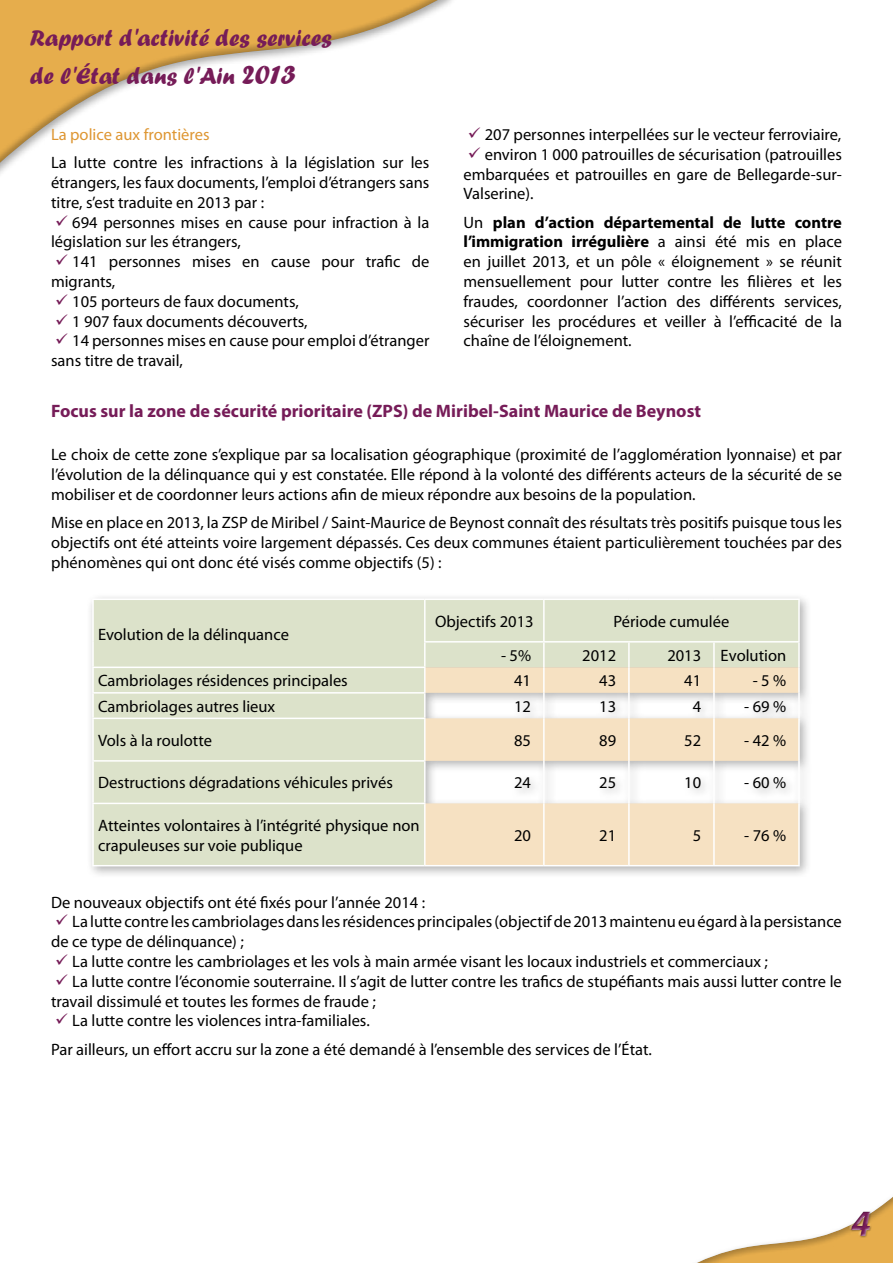
<style>
.page{position:relative;width:893px;height:1263px;background:#fff}
.page>*{position:absolute;margin:0;border:0;box-sizing:border-box;transform-origin:0 0}
.t1{font:italic 700 37.5px "Myriad Pro";color:#761c58}
.t2{font:24px/38.4px "Forte";color:#761c58}
.t3{font:700 18px "Myriad Pro";color:#761c58}
.t4{font:16.5px/19.8px "Myriad Pro";color:#000;text-align:justify}
.t5{font:16.5px "Myriad Pro";color:#de9632}
.s1{font-size:28.5px}
.s2{font-weight:700}
</style>
<div class="page">
<div style="left:678px;top:1176px;width:215px;height:87px;background:#000;opacity:.4"></div>
<div style="left:0;top:0;width:448px;height:185px;background:#000;opacity:.4"></div>
<div style="left:849px;top:1210px;width:23px;height:27px;background:#fff;opacity:.6"></div>
<div style="left:848px;top:1209px;width:23px;height:27px;background:#000;opacity:.3"></div>
<div style="left:86px;top:592px;width:726px;height:287px;background:#000;opacity:.3"></div>
<div style="left:94px;top:600px;width:704px;height:265px;background:#dce2ca"></div>
<svg style="left:426px;top:667px;width:372px;height:198px;fill:#f6e1c2"></svg>
<hr style="left:543px;top:642px;width:2px;height:25px;background:#fff">
<hr style="left:628px;top:642px;width:2px;height:25px;background:#fff">
<hr style="left:713px;top:642px;width:2px;height:25px;background:#fff">
<hr style="left:798px;top:642px;width:2px;height:25px;background:#fff">
<hr style="left:543px;top:667px;width:2px;height:26px;background:#fff">
<hr style="left:628px;top:667px;width:2px;height:26px;background:#fff">
<hr style="left:713px;top:667px;width:2px;height:26px;background:#fff">
<hr style="left:798px;top:667px;width:2px;height:26px;background:#fff">
<hr style="left:543px;top:693px;width:2px;height:25px;background:#fff">
<hr style="left:628px;top:693px;width:2px;height:25px;background:#fff">
<hr style="left:713px;top:693px;width:2px;height:25px;background:#fff">
<hr style="left:798px;top:693px;width:2px;height:25px;background:#fff">
<hr style="left:543px;top:718px;width:2px;height:43px;background:#fff">
<hr style="left:628px;top:718px;width:2px;height:43px;background:#fff">
<hr style="left:713px;top:718px;width:2px;height:43px;background:#fff">
<hr style="left:798px;top:718px;width:2px;height:43px;background:#fff">
<hr style="left:543px;top:761px;width:2px;height:42px;background:#fff">
<hr style="left:628px;top:761px;width:2px;height:42px;background:#fff">
<hr style="left:713px;top:761px;width:2px;height:42px;background:#fff">
<hr style="left:798px;top:761px;width:2px;height:42px;background:#fff">
<hr style="left:543px;top:803px;width:2px;height:62px;background:#fff">
<hr style="left:628px;top:803px;width:2px;height:62px;background:#fff">
<hr style="left:713px;top:803px;width:2px;height:62px;background:#fff">
<hr style="left:798px;top:803px;width:2px;height:62px;background:#fff">
<hr style="left:425px;top:865px;width:119px;height:1px;background:#fff">
<hr style="left:544px;top:865px;width:85px;height:1px;background:#fff">
<hr style="left:629px;top:865px;width:85px;height:1px;background:#fff">
<hr style="left:714px;top:865px;width:86px;height:1px;background:#fff">
<hr style="left:92px;top:598px;width:333px;height:2px;background:#fff">
<hr style="left:92px;top:600px;width:2px;height:42px;background:#fff">
<hr style="left:92px;top:642px;width:2px;height:24px;background:#fff">
<hr style="left:424px;top:642px;width:2px;height:24px;background:#fff">
<hr style="left:92px;top:666px;width:334px;height:2px;background:#fff">
<hr style="left:92px;top:668px;width:2px;height:24px;background:#fff">
<hr style="left:424px;top:668px;width:2px;height:24px;background:#fff">
<hr style="left:92px;top:692px;width:334px;height:2px;background:#fff">
<hr style="left:92px;top:694px;width:2px;height:24px;background:#fff">
<hr style="left:424px;top:694px;width:2px;height:24px;background:#fff">
<hr style="left:92px;top:718px;width:334px;height:1px;background:#fff">
<hr style="left:92px;top:719px;width:2px;height:41px;background:#fff">
<hr style="left:424px;top:719px;width:2px;height:41px;background:#fff">
<hr style="left:92px;top:760px;width:334px;height:2px;background:#fff">
<hr style="left:92px;top:762px;width:2px;height:41px;background:#fff">
<hr style="left:424px;top:762px;width:2px;height:41px;background:#fff">
<hr style="left:92px;top:803px;width:334px;height:1px;background:#fff">
<hr style="left:92px;top:804px;width:2px;height:61px;background:#fff">
<hr style="left:424px;top:804px;width:2px;height:61px;background:#fff">
<hr style="left:92px;top:865px;width:333px;height:1px;background:#fff">
<hr style="left:425px;top:598px;width:119px;height:2px;background:#fff">
<hr style="left:424px;top:600px;width:2px;height:41px;background:#fff">
<hr style="left:544px;top:598px;width:85px;height:2px;background:#fff">
<hr style="left:543px;top:600px;width:2px;height:41px;background:#fff">
<hr style="left:629px;top:598px;width:85px;height:2px;background:#fff">
<hr style="left:714px;top:598px;width:86px;height:2px;background:#fff">
<hr style="left:798px;top:600px;width:2px;height:41px;background:#fff">
<hr style="left:424px;top:641px;width:120px;height:1px;background:#fff">
<hr style="left:544px;top:641px;width:85px;height:1px;background:#fff">
<hr style="left:629px;top:641px;width:85px;height:1px;background:#fff">
<hr style="left:714px;top:641px;width:86px;height:1px;background:#fff">
<h2 class="t2" style="left:30px;top:18px;width:304px">Rapport d'activité des services de l'état dans l'Ain <span class="s1">2013</span></h2>
<p class="t4" style="left:485px;top:125px;width:358px">207 personnes interpellées sur le vecteur ferroviaire,</p>
<p class="t4" style="left:485px;top:145px;width:359px">environ 1 000 patrouilles de sécurisation (patrouilles</p>
<p class="t4" style="left:463px;top:164px;width:380px">embarquées et patrouilles en gare de Bellegarde-sur-</p>
<p class="t4" style="left:463px;top:184px;width:72px">Valserine).</p>
<p class="t4" style="left:463px;top:213px;width:380px">Un <span class="s2">plan d’action départemental de lutte contre l’immigration irrégulière</span> a ainsi été mis en place en juillet 2013, et un pôle « éloignement » se réunit mensuellement pour lutter contre les filières et les fraudes, coordonner l’action des différents services, sécuriser les procédures et veiller à l’efficacité de la chaîne de l’éloignement.</p>
<p class="t5" style="left:51px;top:125px;width:160px">La police aux frontières</p>
<p class="t4" style="left:51px;top:153px;width:380px">La lutte contre les infractions à la législation sur les étrangers, les faux documents, l’emploi d’étrangers sans titre, s’est traduite en 2013 par :</p>
<p class="t4" style="left:51px;top:213px;width:380px;text-indent:21px">694 personnes mises en cause pour infraction à la législation sur les étrangers,</p>
<p class="t4" style="left:72px;top:252px;width:359px">141 personnes mises en cause pour trafic de</p>
<p class="t4" style="left:51px;top:272px;width:66px">migrants,</p>
<p class="t4" style="left:72px;top:292px;width:228px">105 porteurs de faux documents,</p>
<p class="t4" style="left:72px;top:312px;width:237px">1 907 faux documents découverts,</p>
<p class="t4" style="left:72px;top:331px;width:359px">14 personnes mises en cause pour emploi d’étranger</p>
<p class="t4" style="left:51px;top:351px;width:133px">sans titre de travail,</p>
<p class="t3" style="left:51px;top:401px;width:651px">Focus sur la zone de sécurité prioritaire (ZPS) de Miribel-Saint Maurice de Beynost</p>
<p class="t4" style="left:51px;top:445px;width:792px">Le choix de cette zone s’explique par sa localisation géographique (proximité de l’agglomération lyonnaise) et par l’évolution de la délinquance qui y est constatée. Elle répond à la volonté des différents acteurs de la sécurité de se mobiliser et de coordonner leurs actions afin de mieux répondre aux besoins de la population.</p>
<p class="t4" style="left:51px;top:513px;width:792px">Mise en place en 2013, la ZSP de Miribel / Saint-Maurice de Beynost connaît des résultats très positifs puisque tous les objectifs ont été atteints voire largement dépassés. Ces deux communes étaient particulièrement touchées par des phénomènes qui ont donc été visés comme objectifs (5) :</p>
<p class="t4" style="left:98px;top:624px;width:192px">Evolution de la délinquance</p>
<p class="t4" style="left:435px;top:612px;width:100px">Objectifs 2013</p>
<p class="t4" style="left:613px;top:612px;width:117px">Période cumulée</p>
<p class="t4" style="left:501px;top:646px;width:32px">- 5%</p>
<p class="t4" style="left:582px;top:646px;width:35px">2012</p>
<p class="t4" style="left:667px;top:646px;width:120px">2013 Evolution</p>
<p class="t4" style="left:98px;top:671px;width:251px">Cambriolages résidences principales</p>
<p class="t4" style="left:514px;top:671px;width:18px">41</p>
<p class="t4" style="left:599px;top:671px;width:18px">43</p>
<p class="t4" style="left:684px;top:671px;width:18px">41</p>
<p class="t4" style="left:753px;top:671px;width:35px">- 5 %</p>
<p class="t4" style="left:98px;top:697px;width:179px">Cambriolages autres lieux</p>
<p class="t4" style="left:514px;top:697px;width:18px">12</p>
<p class="t4" style="left:599px;top:697px;width:18px">13</p>
<p class="t4" style="left:693px;top:697px;width:10px">4</p>
<p class="t4" style="left:744px;top:697px;width:44px">- 69 %</p>
<p class="t4" style="left:98px;top:731px;width:115px">Vols à la roulotte</p>
<p class="t4" style="left:514px;top:731px;width:18px">85</p>
<p class="t4" style="left:599px;top:731px;width:18px">89</p>
<p class="t4" style="left:684px;top:731px;width:18px">52</p>
<p class="t4" style="left:744px;top:731px;width:44px">- 42 %</p>
<p class="t4" style="left:98px;top:773px;width:296px">Destructions dégradations véhicules privés</p>
<p class="t4" style="left:514px;top:773px;width:18px">24</p>
<p class="t4" style="left:599px;top:773px;width:18px">25</p>
<p class="t4" style="left:684px;top:773px;width:18px">10</p>
<p class="t4" style="left:744px;top:773px;width:44px">- 60 %</p>
<p class="t4" style="left:98px;top:816px;width:323px">Atteintes volontaires à l’intégrité physique non crapuleuses sur voie publique</p>
<p class="t4" style="left:514px;top:826px;width:18px">20</p>
<p class="t4" style="left:599px;top:826px;width:18px">21</p>
<p class="t4" style="left:693px;top:826px;width:10px">5</p>
<p class="t4" style="left:744px;top:826px;width:44px">- 76 %</p>
<p class="t4" style="left:51px;top:892px;width:376px">De nouveaux objectifs ont été fixés pour l’année 2014 :</p>
<p class="t4" style="left:72px;top:912px;width:771px">La lutte contre les cambriolages dans les résidences principales (objectif de 2013 maintenu eu égard à la persistance</p>
<p class="t4" style="left:51px;top:932px;width:194px">de ce type de délinquance) ;</p>
<p class="t4" style="left:72px;top:952px;width:697px">La lutte contre les cambriolages et les vols à main armée visant les locaux industriels et commerciaux ;</p>
<p class="t4" style="left:72px;top:972px;width:771px">La lutte contre l’économie souterraine. Il s’agit de lutter contre les trafics de stupéfiants mais aussi lutter contre le</p>
<p class="t4" style="left:51px;top:991px;width:326px">travail dissimulé et toutes les formes de fraude ;</p>
<p class="t4" style="left:72px;top:1011px;width:299px">La lutte contre les violences intra-familiales.</p>
<p class="t4" style="left:51px;top:1039px;width:602px">Par ailleurs, un effort accru sur la zone a été demandé à l’ensemble des services de l’État.</p>
<h1 class="t1" style="left:851px;top:1202px;width:22px">4</h1>
</div>
